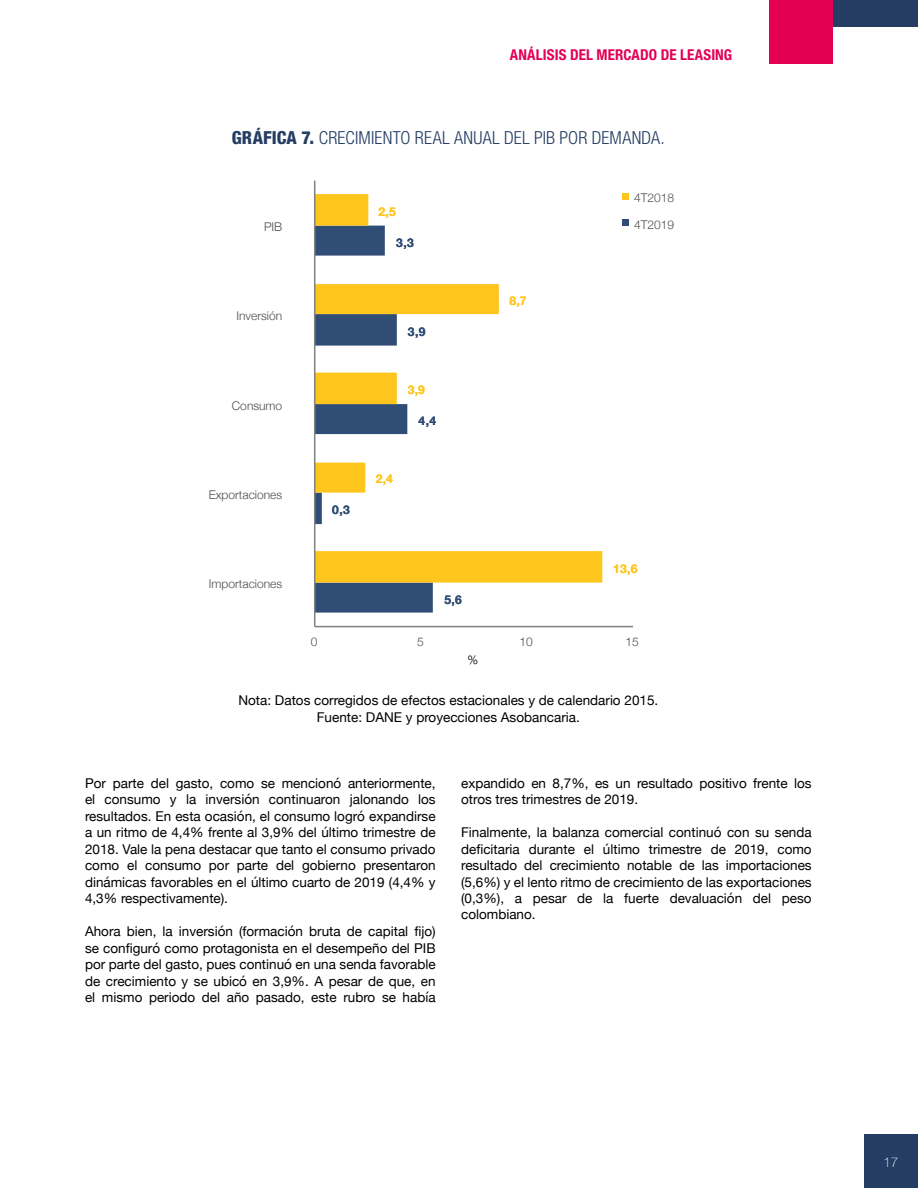
<style>
.page{position:relative;width:918px;height:1188px;background:#fff}
.page>*{position:absolute;margin:0;border:0;box-sizing:border-box;transform-origin:0 0}
.t1{font:300 condensed 18px "Helvetica Neue LT Std";letter-spacing:.01em;color:#263d63}
.t2{font:700 condensed 15px "Helvetica Neue LT Std";letter-spacing:.005em;color:#e30054}
.t3{font:13.5px/16.5px "Helvetica Neue";color:#000;text-align:justify}
.t4{font:100 13.5px "Helvetica Neue";color:#fff}
.t5{font:300 12px "Helvetica Neue";color:#4d4d4d}
.t6{font:700 12px "Helvetica Neue";color:#fec61d}
.t7{font:700 12px "Helvetica Neue";color:#304d75}
.s1{font-weight:800}
</style>
<div class="page">
<div style="left:864px;top:1134px;width:54px;height:54px;background:#263d63"></div>
<div style="left:769px;top:0;width:64px;height:64px;background:#e30054"></div>
<div style="left:833px;top:0;width:85px;height:27px;background:#263d63"></div>
<div style="left:315px;top:583px;width:118px;height:30px;background:#304d75"></div>
<svg style="left:315px;top:194px;width:287px;height:389px"></svg>
<hr style="left:315px;top:626px;width:318px;height:1px;background:#808080">
<hr style="left:314px;top:181px;width:1px;height:446px;background:#808080">
<div style="left:622px;top:193px;width:7px;height:7px;background:#fec61d"></div>
<div style="left:622px;top:220px;width:7px;height:6px;background:#314d75"></div>
<p class="t2" style="left:510px;top:46px;width:224px">ANÁLISIS DEL MERCADO DE LEASING</p>
<h1 class="t1" style="left:232px;top:127px;width:435px"><span class="s1">GRÁFICA 7.</span> CRECIMIENTO REAL ANUAL DEL PIB POR DEMANDA.</h1>
<p class="t5" style="left:264px;top:217px;width:20px">PIB</p>
<p class="t5" style="left:237px;top:306px;width:47px">Inversión</p>
<p class="t5" style="left:232px;top:396px;width:52px">Consumo</p>
<p class="t5" style="left:209px;top:485px;width:75px">Exportaciones</p>
<p class="t5" style="left:209px;top:574px;width:75px">Importaciones</p>
<p class="t6" style="left:379px;top:202px;width:19px">2,5</p>
<p class="t7" style="left:396px;top:233px;width:19px">3,3</p>
<p class="t7" style="left:332px;top:501px;width:19px">0,3</p>
<p class="t7" style="left:408px;top:322px;width:19px">3,9</p>
<p class="t6" style="left:408px;top:381px;width:19px">3,9</p>
<p class="t7" style="left:418px;top:412px;width:19px">4,4</p>
<p class="t6" style="left:376px;top:470px;width:19px">2,4</p>
<p class="t7" style="left:444px;top:590px;width:19px">5,6</p>
<p class="t6" style="left:510px;top:291px;width:19px">8,7</p>
<p class="t5" style="left:634px;top:188px;width:42px">4T2018</p>
<p class="t5" style="left:634px;top:215px;width:42px">4T2019</p>
<p class="t6" style="left:613px;top:559px;width:26px">13,6</p>
<p class="t5" style="left:311px;top:632px;width:8px">0</p>
<p class="t5" style="left:417px;top:632px;width:8px">5</p>
<p class="t5" style="left:519px;top:632px;width:15px">10</p>
<p class="t5" style="left:626px;top:632px;width:15px">15</p>
<p class="t5" style="left:468px;top:650px;width:12px">%</p>
<p class="t3" style="left:238px;top:693px;width:421px;text-align:center">Nota: Datos corregidos de efectos estacionales y de calendario 2015.<br>Fuente: DANE y proyecciones Asobancaria.</p>
<p class="t3" style="left:85px;top:775px;width:352px">Por parte del gasto, como se mencionó anteriormente, el consumo y la inversión continuaron jalonando los resultados. En esta ocasión, el consumo logró expandirse a un ritmo de 4,4% frente al 3,9% del último trimestre de 2018. Vale la pena destacar que tanto el consumo privado como el consumo por parte del gobierno presentaron dinámicas favorables en el último cuarto de 2019 (4,4% y 4,3% respectivamente).</p>
<p class="t3" style="left:85px;top:924px;width:352px">Ahora bien, la inversión (formación bruta de capital fijo) se configuró como protagonista en el desempeño del PIB por parte del gasto, pues continuó en una senda favorable de crecimiento y se ubicó en 3,9%. A pesar de que, en el mismo periodo del año pasado, este rubro se había</p>
<p class="t3" style="left:461px;top:775px;width:352px">expandido en 8,7%, es un resultado positivo frente los otros tres trimestres de 2019.</p>
<p class="t3" style="left:461px;top:825px;width:352px">Finalmente, la balanza comercial continuó con su senda deficitaria durante el último trimestre de 2019, como resultado del crecimiento notable de las importaciones (5,6%) y el lento ritmo de crecimiento de las exportaciones (0,3%), a pesar de la fuerte devaluación del peso colombiano.</p>
<p class="t4" style="left:883px;top:1152px;width:17px">17</p>
</div>
